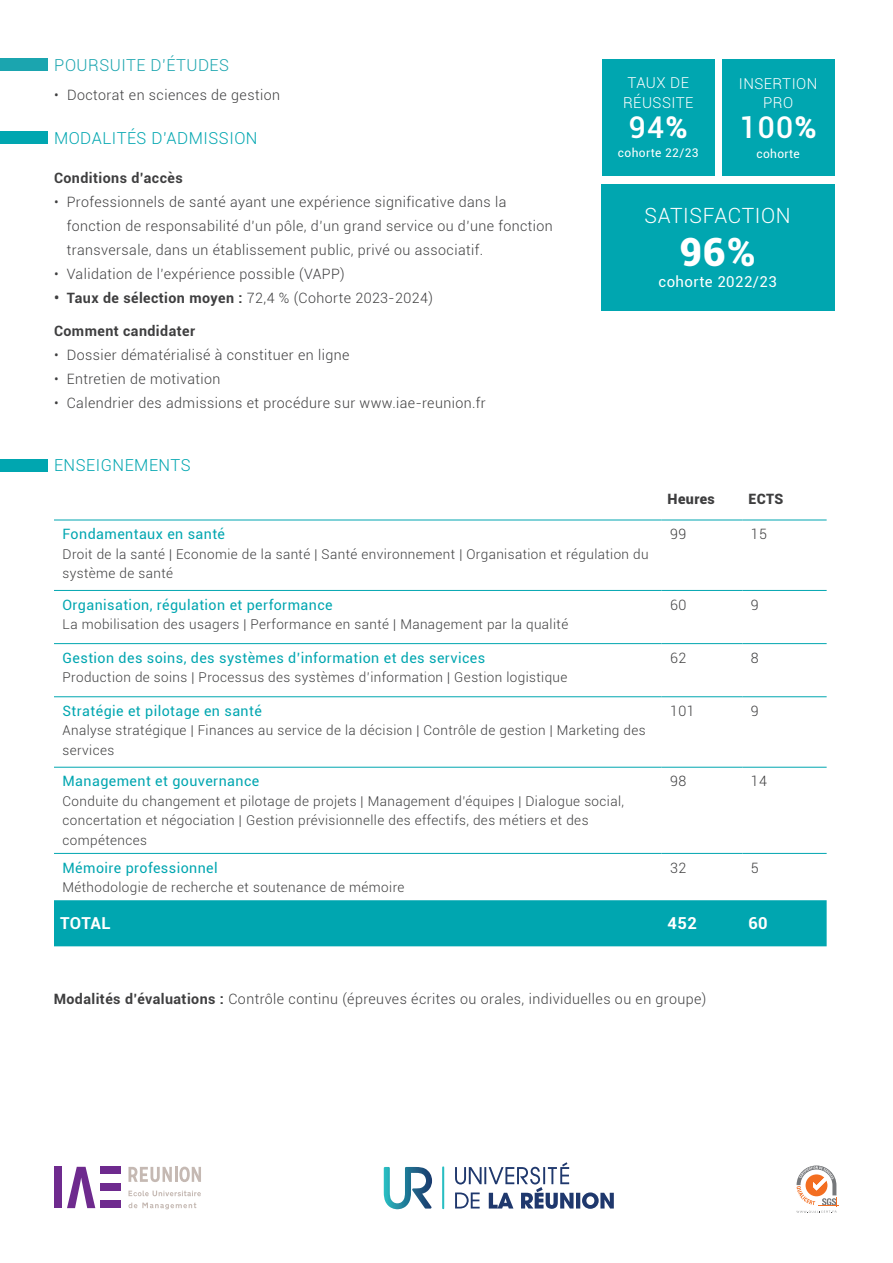
<style>
.page{position:relative;width:893px;height:1263px;background:#fff}
.page>*{position:absolute;margin:0;border:0;box-sizing:border-box;transform-origin:0 0}
.t1{font:900 39px "Roboto";color:#fff}
.t2{font:500 30px "Roboto";color:#fff}
.t3{font:300 21px "Roboto";letter-spacing:.03em;color:#fff}
.t4{font:300 16.5px "Roboto";letter-spacing:.03em;color:#00a6b0}
.t5{font:300 16.5px "Roboto";letter-spacing:.03em;color:#1ba5af}
.t6{font:700 16.5px "Roboto";letter-spacing:.03em;color:#fff}
.t7{font:300 15px "Roboto";letter-spacing:.03em;color:#fff}
.t8{font:15px "Roboto";letter-spacing:.03em;color:#fff}
.Paragraphe_atouts{font:300 14.25px/24px "Roboto";letter-spacing:.03em;color:#3e3e3f}
.t9{font:14.25px "Roboto";letter-spacing:.03em;color:#00a6b0}
.t10{font:700 14.25px "Roboto";letter-spacing:.03em;color:#3e3e3f}
.t11{font:900 14.25px "Roboto";letter-spacing:.03em;color:#3e3e3f}
.t12{font:300 13.5px/19.5px "Roboto";letter-spacing:.03em;color:#3e3e3f}
.t13{font:12px "Roboto";letter-spacing:.03em;color:#fff}
.s1{font-weight:700}
.s2{font-weight:900}
</style>
<div class="page">
<div style="left:0;top:132px;width:48px;height:12px;background:#00a6b0"></div>
<div style="left:0;top:459px;width:48px;height:13px;background:#00a6b0"></div>
<div style="left:54px;top:900px;width:773px;height:46px;background:#00a6b0"></div>
<hr style="left:54px;top:520px;width:608px;height:1px;background:#00a6b0">
<hr style="left:662px;top:520px;width:80px;height:1px;background:#00a6b0">
<hr style="left:742px;top:520px;width:85px;height:1px;background:#00a6b0">
<hr style="left:54px;top:590px;width:608px;height:1px;background:#00a6b0">
<hr style="left:662px;top:590px;width:80px;height:1px;background:#00a6b0">
<hr style="left:742px;top:590px;width:85px;height:1px;background:#00a6b0">
<hr style="left:54px;top:643px;width:608px;height:1px;background:#00a6b0">
<hr style="left:662px;top:643px;width:80px;height:1px;background:#00a6b0">
<hr style="left:742px;top:643px;width:85px;height:1px;background:#00a6b0">
<hr style="left:54px;top:696px;width:608px;height:1px;background:#00a6b0">
<hr style="left:662px;top:696px;width:80px;height:1px;background:#00a6b0">
<hr style="left:742px;top:696px;width:85px;height:1px;background:#00a6b0">
<hr style="left:54px;top:767px;width:608px;height:1px;background:#00a6b0">
<hr style="left:662px;top:767px;width:80px;height:1px;background:#00a6b0">
<hr style="left:742px;top:767px;width:85px;height:1px;background:#00a6b0">
<hr style="left:54px;top:853px;width:608px;height:1px;background:#00a6b0">
<hr style="left:662px;top:853px;width:80px;height:1px;background:#00a6b0">
<hr style="left:742px;top:853px;width:85px;height:1px;background:#00a6b0">
<svg style="left:384px;top:1167px;width:48px;height:42px"></svg>
<hr style="left:576px;top:1193px;width:4px;height:15px;background:#1f386d">
<svg style="left:582px;top:1192px;width:32px;height:17px"></svg>
<svg style="left:455px;top:1162px;width:119px;height:47px"></svg>
<div style="left:443px;top:1167px;width:1px;height:42px;border:1px solid #28bec2"></div>
<svg style="left:128px;top:1202px;width:68px;height:7px"></svg>
<svg style="left:128px;top:1167px;width:73px;height:15px"></svg>
<div style="left:54px;top:1167px;width:8px;height:41px;background:#6e2a8e"></div>
<svg style="left:67px;top:1167px;width:28px;height:41px"></svg>
<div style="left:100px;top:1167px;width:21px;height:7px;background:#6e2a8e"></div>
<div style="left:100px;top:1201px;width:21px;height:7px;background:#6e2a8e"></div>
<div style="left:100px;top:1184px;width:21px;height:7px;background:#6e2a8e"></div>
<svg style="left:128px;top:1190px;width:73px;height:6px"></svg>
<svg style="left:796px;top:1165px;width:43px;height:48px"></svg>
<div style="left:601px;top:184px;width:234px;height:126px;background:#00a6b0"></div>
<div style="left:602px;top:59px;width:112px;height:116px;background:#00a6b0"></div>
<div style="left:722px;top:59px;width:112px;height:117px;background:#00a6b0"></div>
<div style="left:0;top:59px;width:48px;height:12px;background:#1ba5af"></div>
<p class="t5" style="left:54px;top:53px;width:176px">POURSUITE D’ÉTUDES</p>
<p class="Paragraphe_atouts" style="left:54px;top:83px;width:227px">• Doctorat en sciences de gestion</p>
<p class="t4" style="left:54px;top:127px;width:205px">MODALITÉS D’ADMISSION</p>
<p class="t10" style="left:54px;top:168px;width:130px">Conditions d’accès</p>
<p class="Paragraphe_atouts" style="left:67px;top:189px;width:488px;text-indent:-13px">• Professionnels de santé ayant une expérience significative dans la fonction de responsabilité d’un pôle, d’un grand service ou d’une fonction transversale, dans un établissement public, privé ou associatif.</p>
<p class="Paragraphe_atouts" style="left:54px;top:261px;width:292px">• Validation de l’expérience possible (VAPP)</p>
<p class="Paragraphe_atouts" style="left:54px;top:285px;width:380px"><span class="s1">• Taux de sélection moyen :</span> 72,4 % (Cohorte 2023-2024)</p>
<p class="t10" style="left:54px;top:321px;width:143px">Comment candidater</p>
<p class="Paragraphe_atouts" style="left:54px;top:342px;width:297px">• Dossier dématérialisé à constituer en ligne</p>
<p class="Paragraphe_atouts" style="left:54px;top:366px;width:168px">• Entretien de motivation</p>
<p class="Paragraphe_atouts" style="left:54px;top:390px;width:433px">• Calendrier des admissions et procédure sur www.iae-reunion.fr</p>
<p class="t4" style="left:54px;top:454px;width:138px">ENSEIGNEMENTS</p>
<p class="t7" style="left:628px;top:73px;width:63px">TAUX DE</p>
<p class="t7" style="left:623px;top:92px;width:72px">RÉUSSITE</p>
<p class="t2" style="left:629px;top:106px;width:60px">94<span class="s2">%</span></p>
<p class="t13" style="left:618px;top:145px;width:82px">cohorte 22/23</p>
<p class="t7" style="left:739px;top:73px;width:80px">INSERTION</p>
<p class="t7" style="left:763px;top:92px;width:32px">PRO</p>
<p class="t2" style="left:740px;top:106px;width:79px">100<span class="s2">%</span></p>
<p class="t13" style="left:756px;top:145px;width:45px">cohorte</p>
<p class="t3" style="left:645px;top:201px;width:148px">SATISFACTION</p>
<p class="t1" style="left:679px;top:225px;width:78px">96%</p>
<p class="t8" style="left:658px;top:271px;width:120px">cohorte 2022/23</p>
<p class="t11" style="left:668px;top:489px;width:49px">Heures</p>
<p class="t11" style="left:748px;top:489px;width:36px">ECTS</p>
<p class="t9" style="left:63px;top:524px;width:164px">Fondamentaux en santé</p>
<p class="t12" style="left:63px;top:544px;width:588px">Droit de la santé | Economie de la santé | Santé environnement | Organisation et régulation du système de santé</p>
<p class="t9" style="left:63px;top:595px;width:272px">Organisation, régulation et performance</p>
<p class="t12" style="left:63px;top:614px;width:507px">La mobilisation des usagers | Performance en santé | Management par la qualité</p>
<p class="t9" style="left:63px;top:648px;width:424px">Gestion des soins, des systèmes d’information et des services</p>
<p class="t12" style="left:63px;top:667px;width:506px">Production de soins | Processus des systèmes d’information | Gestion logistique</p>
<p class="t9" style="left:63px;top:701px;width:201px">Stratégie et pilotage en santé</p>
<p class="t12" style="left:63px;top:720px;width:585px">Analyse stratégique | Finances au service de la décision | Contrôle de gestion | Marketing des services</p>
<p class="t9" style="left:63px;top:771px;width:198px">Management et gouvernance</p>
<p class="t12" style="left:63px;top:791px;width:563px">Conduite du changement et pilotage de projets | Management d’équipes | Dialogue social, concertation et négociation | Gestion prévisionnelle des effectifs, des métiers et des compétences</p>
<p class="t9" style="left:63px;top:857px;width:157px">Mémoire professionnel</p>
<p class="t12" style="left:63px;top:877px;width:343px">Méthodologie de recherche et soutenance de mémoire</p>
<p class="Paragraphe_atouts" style="left:670px;top:522px;width:18px">99</p>
<p class="Paragraphe_atouts" style="left:751px;top:522px;width:18px">15</p>
<p class="Paragraphe_atouts" style="left:670px;top:592px;width:18px">60</p>
<p class="Paragraphe_atouts" style="left:751px;top:592px;width:9px">9</p>
<p class="Paragraphe_atouts" style="left:670px;top:645px;width:18px">62</p>
<p class="Paragraphe_atouts" style="left:751px;top:645px;width:9px">8</p>
<p class="Paragraphe_atouts" style="left:670px;top:698px;width:26px">101</p>
<p class="Paragraphe_atouts" style="left:751px;top:698px;width:9px">9</p>
<p class="Paragraphe_atouts" style="left:670px;top:769px;width:18px">98</p>
<p class="Paragraphe_atouts" style="left:751px;top:769px;width:18px">14</p>
<p class="Paragraphe_atouts" style="left:670px;top:855px;width:18px">32</p>
<p class="Paragraphe_atouts" style="left:751px;top:855px;width:9px">5</p>
<p class="t6" style="left:60px;top:912px;width:52px">TOTAL</p>
<p class="t6" style="left:668px;top:912px;width:31px">452</p>
<p class="t6" style="left:748px;top:912px;width:21px">60</p>
<p class="Paragraphe_atouts" style="left:54px;top:987px;width:654px"><span class="s1">Modalités d’évaluations :</span> Contrôle continu (épreuves écrites ou orales, individuelles ou en groupe)</p>
</div>
